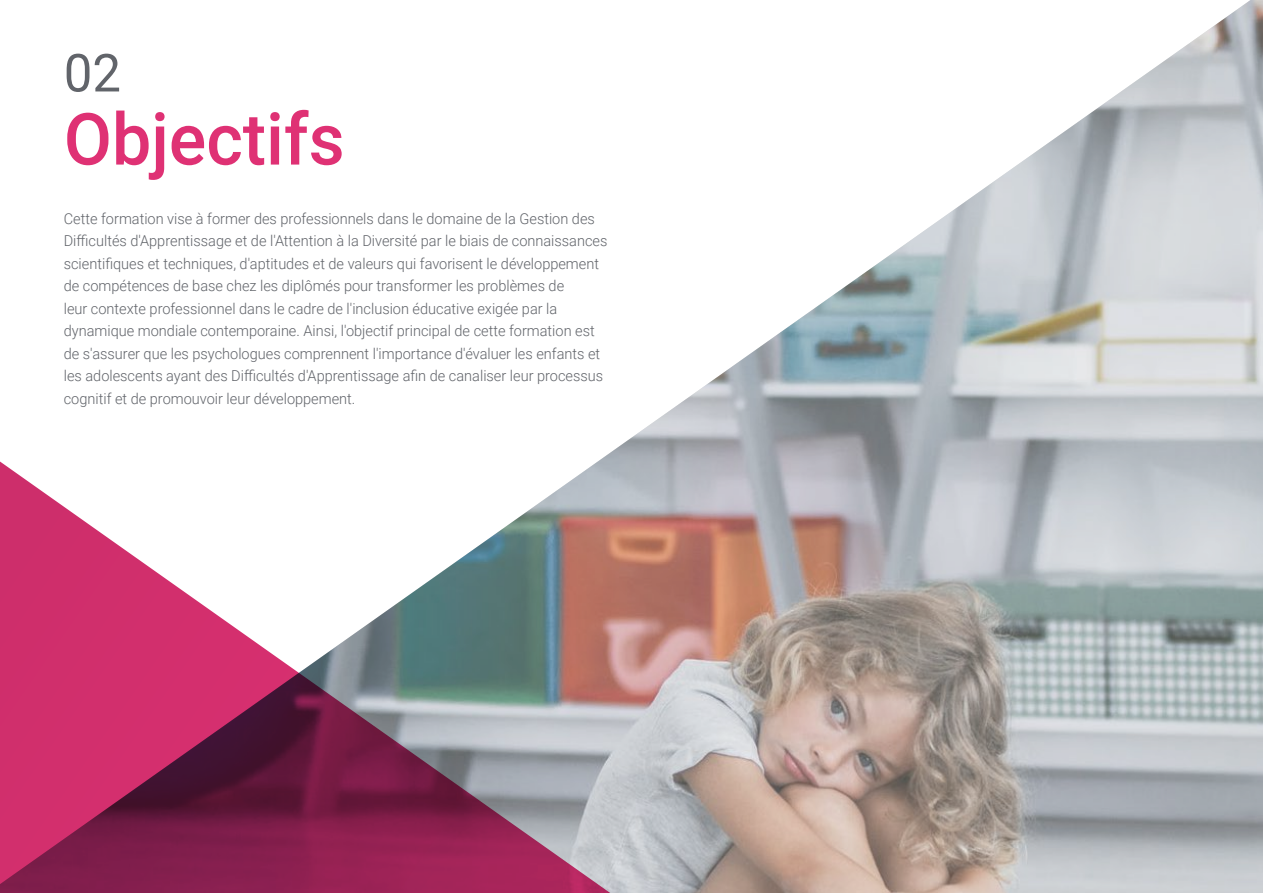
<style>
.page{position:relative;width:1263px;height:893px;background:#fff}
.page>*{position:absolute;margin:0;border:0;box-sizing:border-box;transform-origin:0 0}
.t1{font:500 72px "Roboto";color:#df3174}
.t2{font:52.5px "Roboto";color:#61646a}
.t3{font:300 15px/22.5px "Roboto";color:#61646a}
</style>
<div class="page">
<img style="left:620px;top:0;width:643px;height:893px">
<svg style="left:0;top:446px;width:640px;height:447px"></svg>
<h2 class="t2" style="left:64px;top:36px;width:59px">02</h2>
<h1 class="t1" style="left:64px;top:89px;width:282px">Objectifs</h1>
<p class="t3" style="left:64px;top:207px;width:545px">Cette formation vise à former des professionnels dans le domaine de la Gestion des Difficultés d'Apprentissage et de l'Attention à la Diversité par le biais de connaissances scientifiques et techniques, d'aptitudes et de valeurs qui favorisent le développement de compétences de base chez les diplômés pour transformer les problèmes de<br>leur contexte professionnel dans le cadre de l'inclusion éducative exigée par la dynamique mondiale contemporaine. Ainsi, l'objectif principal de cette formation est de s'assurer que les psychologues comprennent l'importance d'évaluer les enfants et les adolescents ayant des Difficultés d'Apprentissage afin de canaliser leur processus cognitif et de promouvoir leur développement.</p>
</div>
